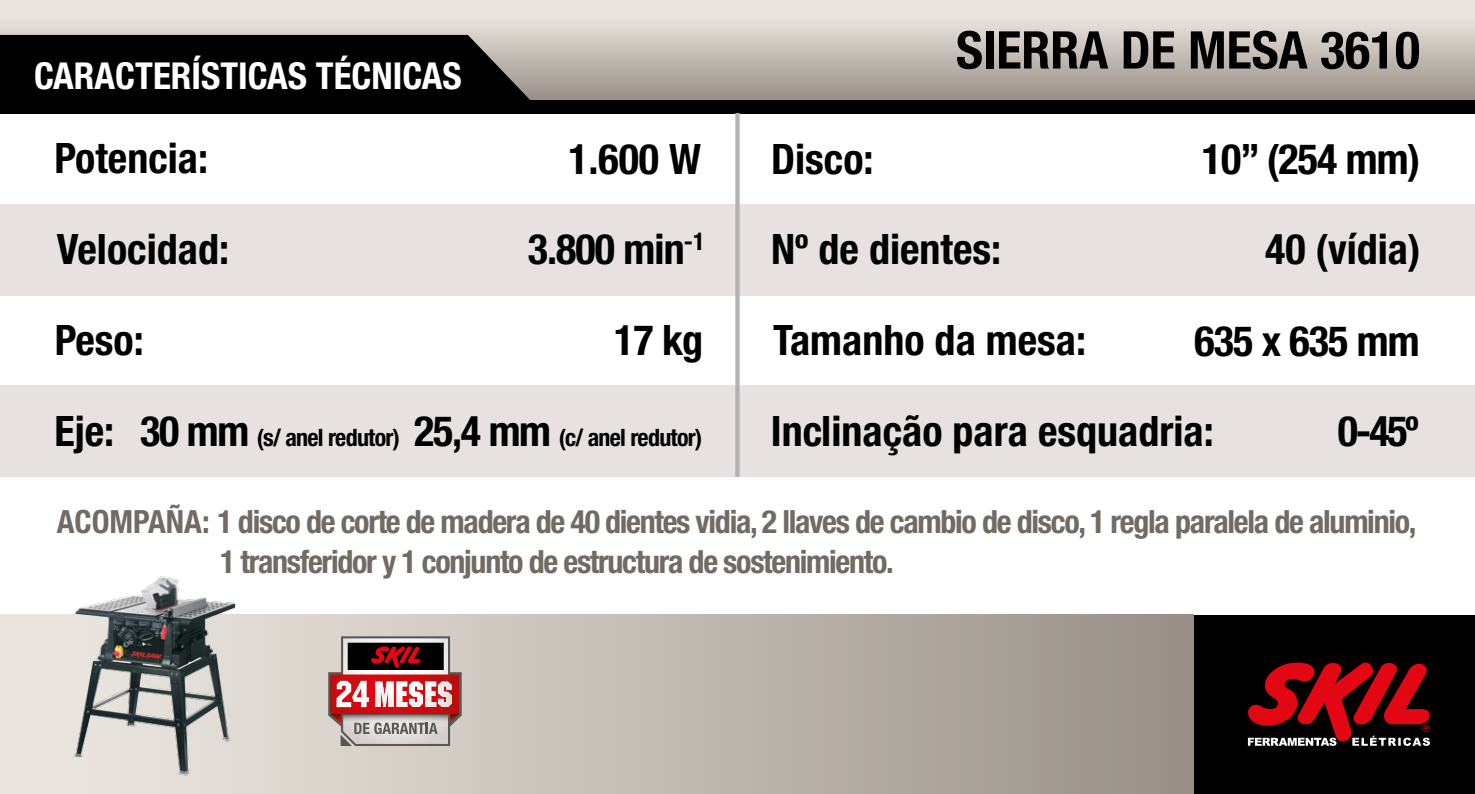
<style>
.page{position:relative;width:1475px;height:794px;background:#fff}
.page>*{position:absolute;margin:0;border:0;box-sizing:border-box;transform-origin:0 0}
.t1{font:700 condensed 52px "Helvetica Neue LT Std";color:#000}
.t2{font:700 condensed 42px "Helvetica Neue LT Std";color:#000}
.t3{font:700 condensed 37.2px "Helvetica Neue LT Std";color:#fff}
.t4{font:700 condensed 32px/40px "Helvetica Neue LT Std";letter-spacing:-.04em;color:#716b64}
.t5{font:700 condensed 24.4px "Helvetica Neue LT Std";color:#000}
.t6{font:700 condensed 24px "Helvetica Neue LT Std";letter-spacing:-.03em;color:#000}
.s1{font-size:42px}
</style>
<div class="page">
<div style="left:0;top:204px;width:1474px;height:92px;background:#e7e2e1"></div>
<div style="left:0;top:386px;width:1474px;height:91px;background:#e7e2e1"></div>
<div style="left:0;top:29px;width:1474px;height:84px;background:#000"></div>
<svg style="left:0;top:0;width:1474px;height:100px"></svg>
<div style="left:1192px;top:615px;width:282px;height:179px;background:#000"></div>
<div style="left:0;top:615px;width:1192px;height:179px;background:linear-gradient(to right,#f1ece5,#9a928a)"></div>
<svg style="left:1247px;top:662px;width:183px;height:84px"></svg>
<svg style="left:328px;top:636px;width:133px;height:110px;background:#ad7978"></svg>
<svg style="left:735px;top:113px;width:4px;height:364px"></svg>
<img style="left:66px;top:576px;width:176px;height:207px">
<p class="t3" style="left:34px;top:54px;width:429px">CARACTERÍSTICAS TÉCNICAS</p>
<h1 class="t1" style="left:955px;top:19px;width:465px">SIERRA DE MESA 3610</h1>
<h2 class="t2" style="left:54px;top:133px;width:155px">Potencia:</h2>
<h2 class="t2" style="left:771px;top:133px;width:104px">Disco:</h2>
<h2 class="t2" style="left:568px;top:133px;width:134px">1.600 W</h2>
<h2 class="t2" style="left:1201px;top:133px;width:220px">10” (254 mm)</h2>
<p class="t5" style="left:684px;top:227px;width:22px">-1</p>
<h2 class="t2" style="left:1264px;top:224px;width:157px">40 (vídia)</h2>
<h2 class="t2" style="left:57px;top:224px;width:174px">Velocidad:</h2>
<h2 class="t2" style="left:527px;top:224px;width:158px">3.800 min</h2>
<h2 class="t2" style="left:771px;top:224px;width:232px">Nº de dientes:</h2>
<h2 class="t2" style="left:614px;top:314px;width:91px">17 kg</h2>
<h2 class="t2" style="left:1194px;top:315px;width:227px">635 x 635 mm</h2>
<h2 class="t2" style="left:55px;top:315px;width:91px">Peso:</h2>
<h2 class="t2" style="left:773px;top:315px;width:315px">Tamanho da mesa:</h2>
<h2 class="t2" style="left:54px;top:405px;width:61px">Eje:</h2>
<h2 class="t2" style="left:770px;top:405px;width:444px">Inclinação para esquadria:</h2>
<p class="t6" style="left:140px;top:423px;width:563px"><span class="s1">30 mm</span> (s/ anel redutor) <span class="s1">25,4 mm</span> (c/ anel redutor)</p>
<h2 class="t2" style="left:1337px;top:405px;width:82px">0-45º</h2>
<p class="t4" style="left:220px;top:501px;width:1197px;text-indent:-163px">ACOMPAÑA: 1 disco de corte de madera de 40 dientes vidia, 2 llaves de cambio de disco, 1 regla paralela de aluminio,<br>1 transferidor y 1 conjunto de estructura de sostenimiento.</p>
</div>
